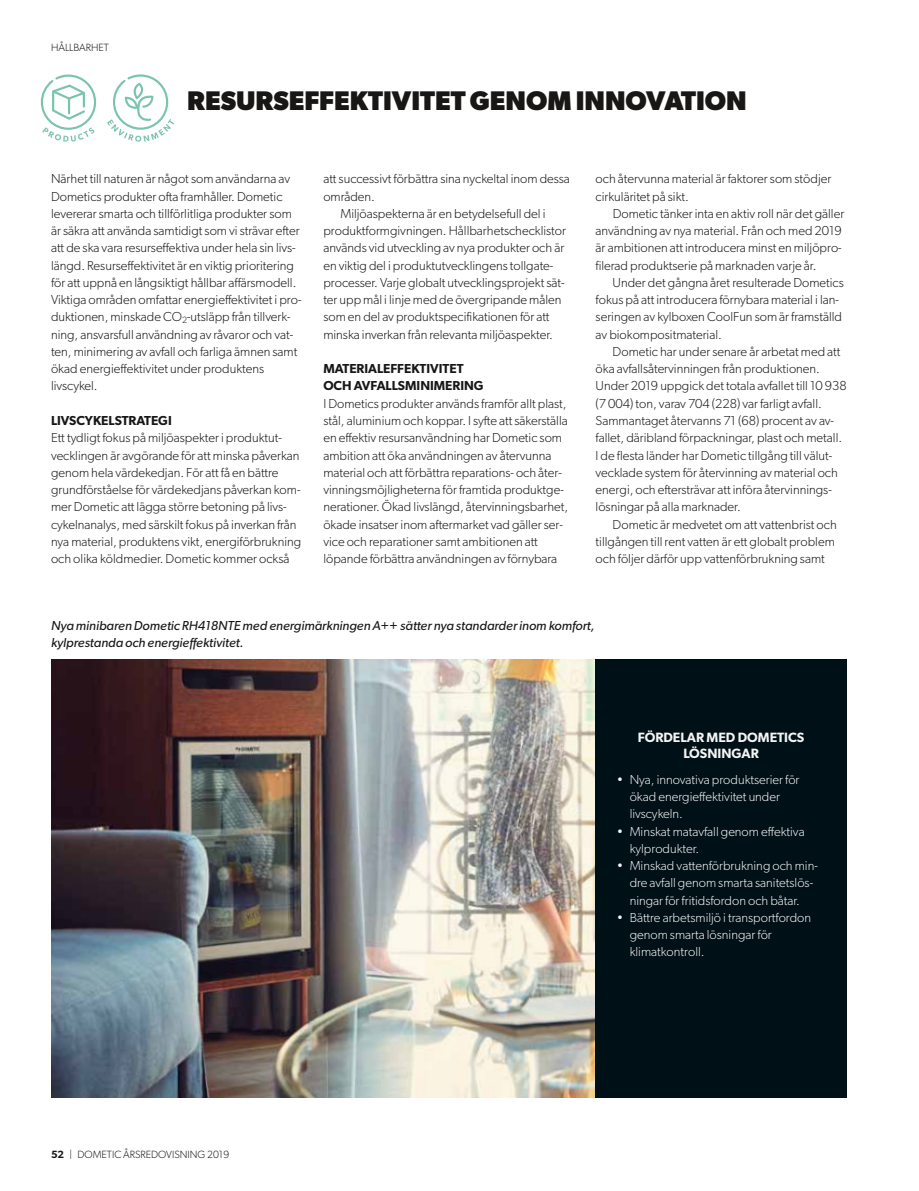
<style>
.page{position:relative;width:919px;height:1191px;background:#fff}
.page>*{position:absolute;margin:0;border:0;box-sizing:border-box;transform-origin:0 0}
.t1{font:700 27px "Gibson";color:#181716}
.t2{font:600 13.5px/16.5px "Gibson";color:#f4f4f4;text-align:center}
.t3{font:300 13.05px/17.2px "Gibson";color:#181716}
.t4{font:300 13.05px/17.2px "Gibson";color:#f4f4f4}
.t5{font:italic 13.05px/17.2px "Gibson";color:#181716}
.t6{font:600 13.05px/17.2px "Gibson";color:#181716}
.t7{font:300 10.5px "Gibson";color:#181716}
.s1{font-weight:600}
</style>
<div class="page">
<img style="left:51px;top:659px;width:544px;height:438px">
<div style="left:595px;top:659px;width:251px;height:438px;background:#001017"></div>
<svg style="left:107px;top:74px;width:67px;height:68px"></svg>
<svg style="left:41px;top:75px;width:55px;height:67px"></svg>
<p class="t7" style="left:51px;top:41px;width:15px">Hållbarhet</p>
<h1 class="t1" style="left:187px;top:85px;width:561px">RESURSEFFEKTIVITET GENOM INNOVATION</h1>
<p class="t3" style="left:51px;top:170px;width:252px">Närhet till naturen är något som användarna av Dometics produkter ofta framhåller. Dometic levererar smarta och tillförlitliga produkter som är säkra att använda samtidigt som vi strävar efter att de ska vara resurseffektiva under hela sin livs&shy;längd. Resurseffektivitet är en viktig prioritering för att uppnå en långsiktigt hållbar affärsmodell.<br>Viktiga områden omfattar energieffektivitet i pro&shy;duktionen, minskade CO<sub>2</sub>-utsläpp från tillverk&shy;ning, ansvarsfull användning av råvaror och vat&shy;ten, minimering av avfall och farliga ämnen samt ökad energieffektivitet under produktens livscykel.</p>
<p class="t6" style="left:51px;top:411px;width:122px">LIVSCYKELSTRATEGI</p>
<p class="t3" style="left:51px;top:429px;width:252px">Ett tydligt fokus på miljöaspekter i produktut&shy;vecklingen är avgörande för att minska påverkan genom hela värdekedjan. För att få en bättre grundförståelse för värdekedjans påverkan kom&shy;mer Dometic att lägga större betoning på livs&shy;cykelnanalys, med särskilt fokus på inverkan från nya material, produktens vikt, energiförbrukning och olika köldmedier. Dometic kommer också</p>
<p class="t3" style="left:323px;top:170px;width:248px">att successivt förbättra sina nyckeltal inom dessa</p>
<p class="t3" style="left:323px;top:187px;width:53px">områden.</p>
<p class="t3" style="left:340px;top:205px;width:207px">Miljöaspekterna är en betydelsefull del i</p>
<p class="t3" style="left:323px;top:222px;width:244px">produktformgivningen. Hållbarhetschecklistor</p>
<p class="t3" style="left:323px;top:239px;width:242px">används vid utveckling av nya produkter och är</p>
<p class="t3" style="left:323px;top:256px;width:231px">en viktig del i produktutvecklingens tollgate-</p>
<p class="t3" style="left:323px;top:274px;width:243px">processer. Varje globalt utvecklingsprojekt sät-</p>
<p class="t3" style="left:323px;top:291px;width:240px">ter upp mål i linje med de övergripande målen</p>
<p class="t3" style="left:323px;top:308px;width:228px">som en del av produktspecifikationen för att</p>
<p class="t3" style="left:323px;top:325px;width:231px">minska inverkan från relevanta miljöaspekter.</p>
<p class="t6" style="left:323px;top:360px;width:162px">MATERIALEFFEKTIVITET<br>OCH AVFALLSMINIMERING</p>
<p class="t3" style="left:323px;top:394px;width:246px">I Dometics produkter används framför allt plast, stål, aluminium och koppar. I syfte att säkerställa en effektiv resursanvändning har Dometic som ambition att öka användningen av återvunna material och att förbättra reparations- och åter&shy;vinningsmöjligheterna för framtida produktge&shy;nerationer. Ökad livslängd, återvinningsbarhet, ökade insatser inom aftermarket vad gäller ser&shy;vice och reparationer samt ambitionen att löpande förbättra användningen av förnybara</p>
<p class="t3" style="left:595px;top:170px;width:237px">och återvunna material är faktorer som stödjer cirkuläritet på sikt.</p>
<p class="t3" style="left:595px;top:205px;width:250px;text-indent:17px">Dometic tänker inta en aktiv roll när det gäller användning av nya material. Från och med 2019 är ambitionen att introducera minst en miljöpro&shy;filerad produktserie på marknaden varje år.</p>
<p class="t3" style="left:595px;top:274px;width:250px;text-indent:17px">Under det gångna året resulterade Dometics fokus på att introducera förnybara material i lan&shy;seringen av kylboxen CoolFun som är framställd av biokompositmaterial.</p>
<p class="t3" style="left:595px;top:343px;width:252px;text-indent:17px">Dometic har under senare år arbetat med att öka avfallsåtervinningen från produktionen.<br>Under 2019 uppgick det totala avfallet till 10 938 (7 004) ton, varav 704 (228) var farligt avfall.<br>Sammantaget återvanns 71 (68) procent av av&shy;fallet, däribland förpackningar, plast och metall.<br>I de flesta länder har Dometic tillgång till välut&shy;vecklade system för återvinning av material och energi, och eftersträvar att införa återvinnings&shy;lösningar på alla marknader.</p>
<p class="t3" style="left:595px;top:515px;width:243px;text-indent:17px">Dometic är medvetet om att vattenbrist och tillgången till rent vatten är ett globalt problem och följer därför upp vattenförbrukning samt</p>
<p class="t5" style="left:51px;top:616px;width:545px">Nya minibaren Dometic RH418NTE med energimärkningen A++ sätter nya standarder inom komfort, kylprestanda och energieffektivitet.</p>
<p class="t2" style="left:637px;top:728px;width:168px">FÖRDELAR MED DOMETICS<br>LÖSNINGAR</p>
<p class="t4" style="left:629px;top:770px;width:171px;text-indent:-13px">• Nya, innovativa produktserier för ökad energieffektivitet under livscykeln.</p>
<p class="t4" style="left:629px;top:822px;width:176px;text-indent:-13px">• Minskat matavfall genom effektiva kylprodukter.</p>
<p class="t4" style="left:629px;top:857px;width:190px;text-indent:-13px">• Minskad vattenförbrukning och min&shy;dre avfall genom smarta sanitetslös&shy;ningar för fritidsfordon och båtar.</p>
<p class="t4" style="left:629px;top:908px;width:183px;text-indent:-13px">• Bättre arbetsmiljö i transportfordon genom smarta lösningar för klimatkontroll.</p>
<p class="t7" style="left:51px;top:1148px;width:180px"><span class="s1">52</span> | DOMETIC ÅRSREDOVISNING 2019</p>
</div>
